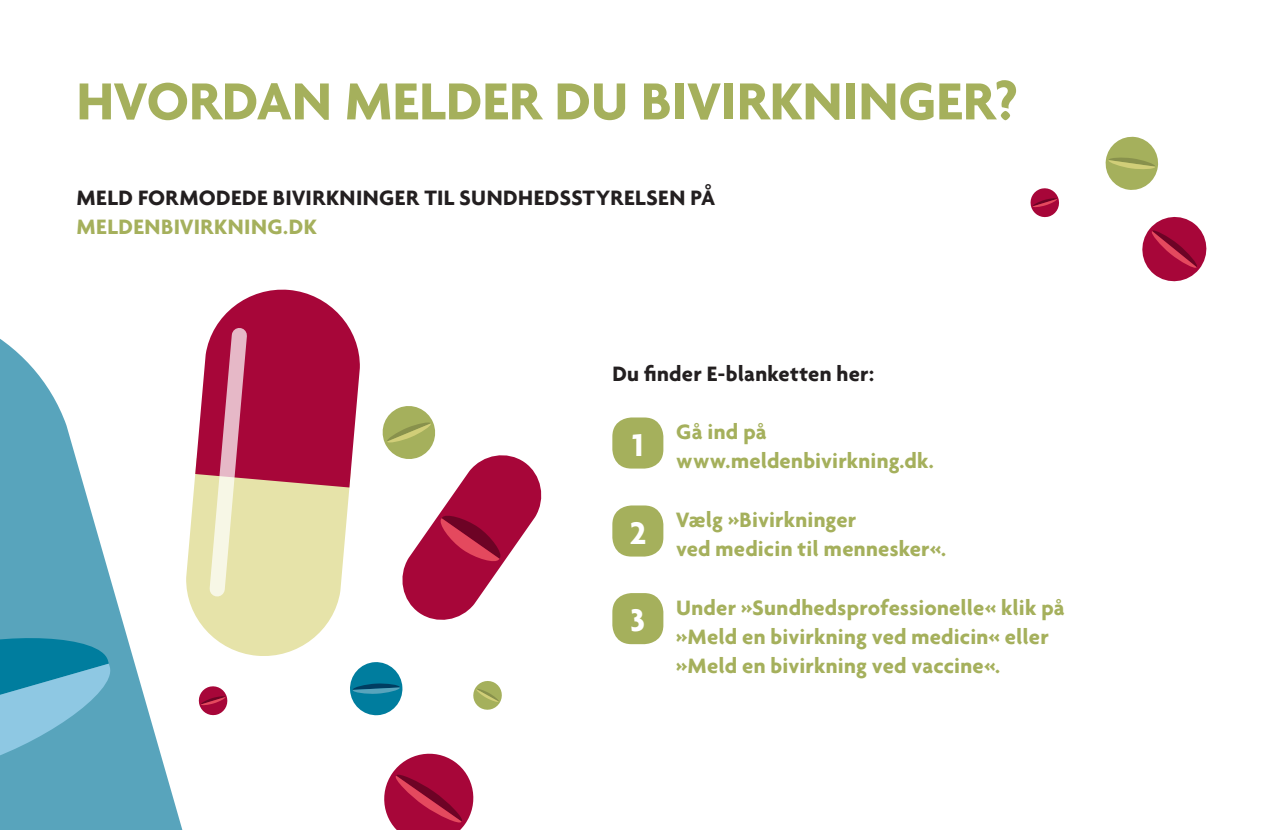
<style>
.page{position:relative;width:1263px;height:830px;background:#fff}
.page>*{position:absolute;margin:0;border:0;box-sizing:border-box;transform-origin:0 0}
.t1{font:700 56.25px "Agenda";color:#a5b05c}
.t2{font:700 33.75px "Agenda";color:#fff}
.Underoverskrift{font:700 22.5px/29.2px "Agenda";letter-spacing:.01em;color:#a5b05c}
.Underoverskrift-2{font:700 22.5px/29.2px "Agenda";letter-spacing:.015em;color:#231f20}
.s1{color:#a5b05c}
</style>
<div class="page">
<div style="left:612px;top:417px;width:51px;height:51px;background:#a5b05c;border-radius:19px"></div>
<div style="left:612px;top:505px;width:51px;height:51px;background:#a5b05c;border-radius:19px"></div>
<div style="left:612px;top:592px;width:51px;height:51px;background:#a5b05c;border-radius:19px"></div>
<svg style="left:0;top:339px;width:182px;height:490px"></svg>
<svg style="left:0;top:630px;width:117px;height:155px;background:#53a5bf"></svg>
<svg style="left:1105px;top:136px;width:54px;height:54px"></svg>
<svg style="left:384px;top:753px;width:90px;height:76px"></svg>
<svg style="left:1030px;top:188px;width:29px;height:30px"></svg>
<svg style="left:186px;top:289px;width:356px;height:427px"></svg>
<svg style="left:1142px;top:217px;width:65px;height:65px"></svg>
<h1 class="t1" style="left:77px;top:67px;width:943px">HVORDAN MELDER DU BIVIRKNINGER?</h1>
<p class="Underoverskrift-2" style="left:77px;top:182px;width:640px">MELD FORMODEDE BIVIRKNINGER TIL SUNDHEDSSTYRELSEN PÅ<br><span class="s1">MELDENBIVIRKNING.DK</span></p>
<p class="Underoverskrift-2" style="left:612px;top:358px;width:263px">Du finder E-blanketten her:</p>
<p class="t2" style="left:632px;top:424px;width:13px">1</p>
<p class="t2" style="left:630px;top:512px;width:18px">2</p>
<p class="t2" style="left:631px;top:599px;width:16px">3</p>
<p class="Underoverskrift" style="left:676px;top:416px;width:259px">Gå ind på www.meldenbivirkning.dk.</p>
<p class="Underoverskrift" style="left:676px;top:504px;width:271px">Vælg »Bivirkninger<br>ved medicin til mennesker«.</p>
<p class="Underoverskrift" style="left:676px;top:592px;width:390px">Under »Sundhedsprofessionelle« klik på »Meld en bivirkning ved medicin« eller »Meld en bivirkning ved vaccine«.</p>
</div>
